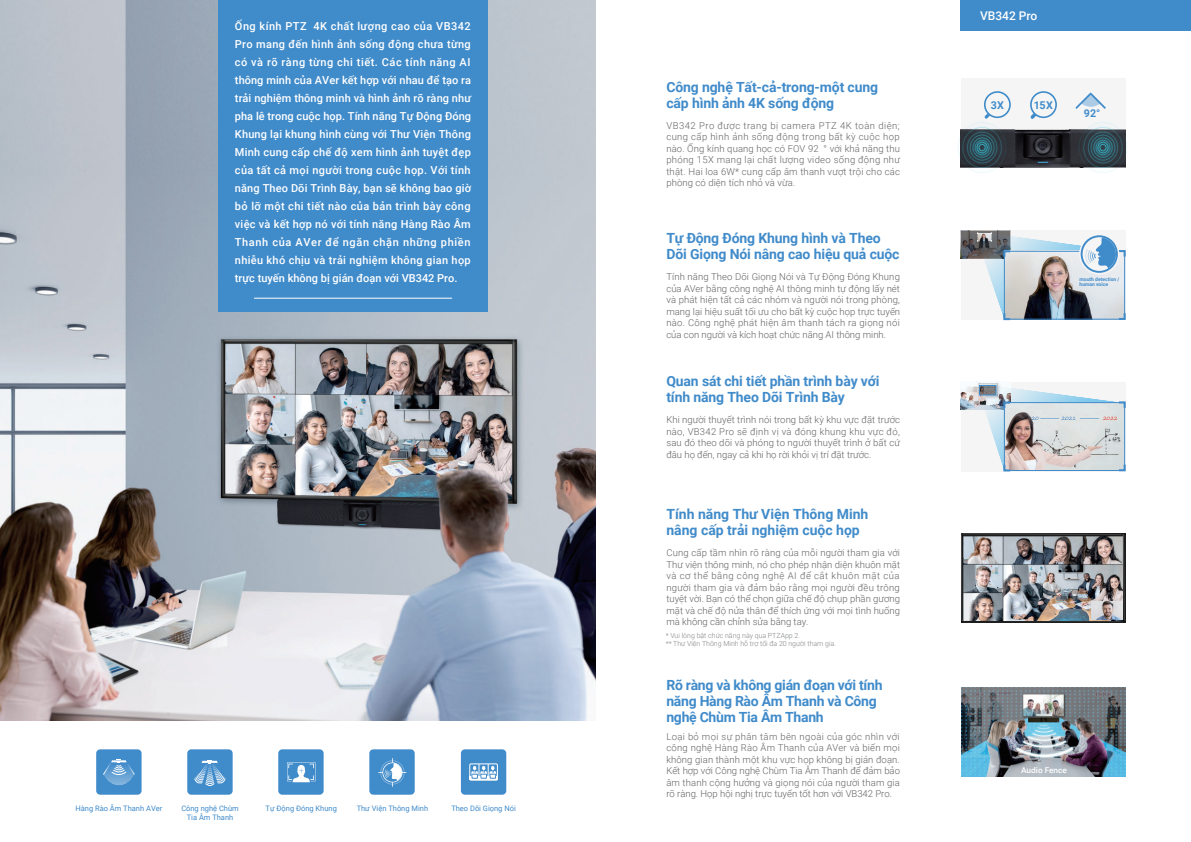
<style>
.page{position:relative;width:1191px;height:842px;background:#fff}
.page>*{position:absolute;margin:0;border:0;box-sizing:border-box;transform-origin:0 0}
.t1{font:700 14px/16px "Roboto";letter-spacing:-.01em;color:#408bca}
.t2{font:500 12px "Roboto";color:#fff}
.t3{font:500 11px/18px "Roboto";color:#fff;text-align:justify}
.t4{font:700 10.7px "Roboto";color:#408bca}
.t5{font:300 9.5px/11.5px "Roboto";color:#636366;text-align:justify}
.t6{font:500 8px "Roboto";color:#fff}
.t7{font:7.5px "Roboto";color:#408bca}
.t8{font:300 7px/8px "Roboto";color:#808285}
.t9{font:700 5px/5px "Roboto";color:#408bca}
</style>
<div class="page">
<img style="left:0;top:0;width:595px;height:720px">
<div style="left:218px;top:0;width:270px;height:311px;background:#408bca"></div>
<div style="left:369px;top:749px;width:46px;height:46px;background:#408bca;border-radius:4px"></div>
<svg style="left:378px;top:758px;width:28px;height:29px"></svg>
<div style="left:96px;top:749px;width:46px;height:46px;background:#408bca;border-radius:4px"></div>
<svg style="left:103px;top:759px;width:31px;height:26px"></svg>
<div style="left:278px;top:749px;width:46px;height:46px;background:#408bca;border-radius:4px"></div>
<svg style="left:287px;top:762px;width:28px;height:20px"></svg>
<div style="left:187px;top:749px;width:46px;height:46px;background:#408bca;border-radius:4px"></div>
<svg style="left:194px;top:760px;width:32px;height:26px"></svg>
<div style="left:461px;top:749px;width:45px;height:46px;background:#408bca;border-radius:4px"></div>
<div style="left:469px;top:763px;width:29px;height:17px;border:1px solid #fff"></div>
<svg style="left:470px;top:764px;width:27px;height:16px"></svg>
<hr style="left:254px;top:298px;width:198px;height:1px;background:#fff">
<div style="left:960px;top:78px;width:165px;height:90px;background:#f5f5f6"></div>
<img style="left:961px;top:687px;width:164px;height:90px">
<div style="left:960px;top:382px;width:165px;height:89px;background:#f5f5f6"></div>
<div style="left:961px;top:0;width:230px;height:30px;background:#408bca"></div>
<img style="left:960px;top:383px;width:39px;height:27px">
<svg style="left:979px;top:385px;width:147px;height:87px"></svg>
<div style="left:1004px;top:402px;width:121px;height:69px;border:1px solid #408bca"></div>
<svg style="left:981px;top:387px;width:13px;height:6px"></svg>
<div style="left:979px;top:385px;width:17px;height:10px;border:1px solid #408bca"></div>
<img style="left:1010px;top:129px;width:64px;height:39px">
<svg style="left:984px;top:91px;width:26px;height:27px"></svg>
<svg style="left:1030px;top:91px;width:27px;height:28px"></svg>
<svg style="left:1075px;top:93px;width:30px;height:16px"></svg>
<img style="left:960px;top:231px;width:166px;height:90px">
<svg style="left:961px;top:533px;width:164px;height:89px"></svg>
<img style="left:963px;top:536px;width:159px;height:84px">
<img style="left:1091px;top:601px;width:31px;height:19px">
<img style="left:958px;top:118px;width:52px;height:53px">
<div style="left:970px;top:135px;width:24px;height:25px;border:1px solid #39c1d4;border-radius:50%"></div>
<div style="left:972px;top:138px;width:19px;height:19px;border:1px solid #39c1d4;border-radius:50%"></div>
<div style="left:975px;top:140px;width:14px;height:15px;border:1px solid #39c1d4;border-radius:50%"></div>
<div style="left:958px;top:122px;width:48px;height:51px;border:1px solid #39c1d4;border-radius:50%"></div>
<div style="left:962px;top:127px;width:39px;height:41px;border:1px solid #39c1d4;border-radius:50%"></div>
<div style="left:967px;top:132px;width:30px;height:31px;border:1px solid #39c1d4;border-radius:50%"></div>
<div style="left:976px;top:142px;width:11px;height:11px;border:1px solid #39c1d4;border-radius:50%"></div>
<div style="left:978px;top:144px;width:7px;height:7px;border:1px solid #39c1d4;border-radius:50%"></div>
<img style="left:1074px;top:124px;width:53px;height:47px">
<div style="left:1090px;top:135px;width:25px;height:25px;border:1px solid #39c1d4;border-radius:50%"></div>
<div style="left:1093px;top:138px;width:19px;height:19px;border:1px solid #39c1d4;border-radius:50%"></div>
<div style="left:1095px;top:140px;width:15px;height:15px;border:1px solid #39c1d4;border-radius:50%"></div>
<div style="left:1079px;top:122px;width:48px;height:51px;border:1px solid #39c1d4;border-radius:50%"></div>
<div style="left:1083px;top:127px;width:39px;height:41px;border:1px solid #39c1d4;border-radius:50%"></div>
<div style="left:1088px;top:132px;width:29px;height:31px;border:1px solid #39c1d4;border-radius:50%"></div>
<div style="left:1097px;top:142px;width:11px;height:11px;border:1px solid #39c1d4;border-radius:50%"></div>
<div style="left:1099px;top:144px;width:7px;height:7px;border:1px solid #39c1d4;border-radius:50%"></div>
<p class="t3" style="left:235px;top:17px;width:238px">Ống kính PTZ 4K chất lượng cao của VB342<br>Pro mang đến hình ảnh sống động chưa từng có và rõ ràng từng chi tiết. Các tính năng AI thông minh của AVer kết hợp với nhau để tạo ra trải nghiệm thông minh và hình ảnh rõ ràng như pha lê trong cuộc họp. Tính năng Tự Động Đóng Khung lại khung hình cùng với Thư Viện Thông Minh cung cấp chế độ xem hình ảnh tuyệt đẹp của tất cả mọi người trong cuộc họp. Với tính năng Theo Dõi Trình Bày, bạn sẽ không bao giờ bỏ lỡ một chi tiết nào của bản trình bày công việc và kết hợp nó với tính năng Hàng Rào Âm Thanh của AVer để ngăn chặn những phiền nhiễu khó chịu và trải nghiệm không gian họp trực tuyến không bị gián đoạn với VB342 Pro.</p>
<p class="t7" style="left:75px;top:803px;width:88px">Hàng Rào Âm Thanh AVer</p>
<p class="t7" style="left:181px;top:803px;width:59px">Công nghệ Chùm</p>
<p class="t7" style="left:265px;top:803px;width:73px">Tự Động Đóng Khung</p>
<p class="t7" style="left:357px;top:803px;width:73px">Thư Viện Thông Minh</p>
<p class="t7" style="left:187px;top:812px;width:48px">Tia Âm Thanh</p>
<p class="t7" style="left:451px;top:803px;width:66px">Theo Dõi Giọng Nói</p>
<h1 class="t1" style="left:666px;top:78px;width:213px">Công nghệ Tất-cả-trong-một cung cấp hình ảnh 4K sống động</h1>
<p class="t5" style="left:666px;top:119px;width:235px">VB342 Pro được trang bị camera PTZ 4K toàn diện; cung cấp hình ảnh sống động trong bất kỳ cuộc họp nào. Ống kính quang học có FOV 92 ° với khả năng thu phóng 15X mang lại chất lượng video sống động như thật. Hai loa 6W* cung cấp âm thanh vượt trội cho các phòng có diện tích nhỏ và vừa.</p>
<h1 class="t1" style="left:666px;top:230px;width:235px">Tự Động Đóng Khung hình và Theo<br>Dõi Giọng Nói nâng cao hiệu quả cuộc</h1>
<p class="t5" style="left:666px;top:271px;width:235px">Tính năng Theo Dõi Giọng Nói và Tự Động Đóng Khung của AVer bằng công nghệ AI thông minh tự động lấy nét và phát hiện tất cả các nhóm và người nói trong phòng, mang lại hiệu suất tối ưu cho bất kỳ cuộc họp trực tuyến nào. Công nghệ phát hiện âm thanh tách ra giọng nói của con người và kích hoạt chức năng AI thông minh.</p>
<h1 class="t1" style="left:666px;top:373px;width:215px">Quan sát chi tiết phần trình bày với tính năng Theo Dõi Trình Bày</h1>
<p class="t5" style="left:666px;top:414px;width:235px">Khi người thuyết trình nói trong bất kỳ khu vực đặt trước nào, VB342 Pro sẽ định vị và đóng khung khu vực đó, sau đó theo dõi và phóng to người thuyết trình ở bất cứ đâu họ đến, ngay cả khi họ rời khỏi vị trí đặt trước.</p>
<h1 class="t1" style="left:666px;top:506px;width:204px">Tính năng Thư Viện Thông Minh nâng cấp trải nghiệm cuộc họp</h1>
<p class="t5" style="left:666px;top:547px;width:235px">Cung cấp tầm nhìn rõ ràng của mỗi người tham gia với Thư viện thông minh, nó cho phép nhận diện khuôn mặt và cơ thể bằng công nghệ AI để cắt khuôn mặt của người tham gia và đảm bảo rằng mọi người đều trông tuyệt vời. Bạn có thể chọn giữa chế độ chụp phần gương mặt và chế độ nửa thân để thích ứng với mọi tình huống mà không cần chỉnh sửa bằng tay.</p>
<p class="t8" style="left:666px;top:631px;width:172px">* Vui lòng bật chức năng này qua PTZApp 2.<br>** Thư Viện Thông Minh hỗ trợ tối đa 20 người tham gia.</p>
<h1 class="t1" style="left:666px;top:677px;width:218px">Rõ ràng và không gián đoạn với tính năng Hàng Rào Âm Thanh và Công nghệ Chùm Tia Âm Thanh</h1>
<p class="t5" style="left:666px;top:730px;width:235px">Loại bỏ mọi sự phân tâm bên ngoài của góc nhìn với công nghệ Hàng Rào Âm Thanh của AVer và biến mọi không gian thành một khu vực họp không bị gián đoạn.<br>Kết hợp với Công nghệ Chùm Tia Âm Thanh để đảm bảo âm thanh cộng hưởng và giọng nói của người tham gia rõ ràng. Họp hội nghị trực tuyến tốt hơn với VB342 Pro.</p>
<p class="t2" style="left:980px;top:8px;width:59px">VB342 Pro</p>
<p class="t4" style="left:991px;top:100px;width:14px">3X</p>
<p class="t4" style="left:1033px;top:100px;width:21px">15X</p>
<p class="t4" style="left:1083px;top:105px;width:18px">92°</p>
<p class="t9" style="left:1079px;top:276px;width:41px">mouth detection / human voice</p>
<p class="t6" style="left:1021px;top:764px;width:47px">Audio Fence</p>
</div>
